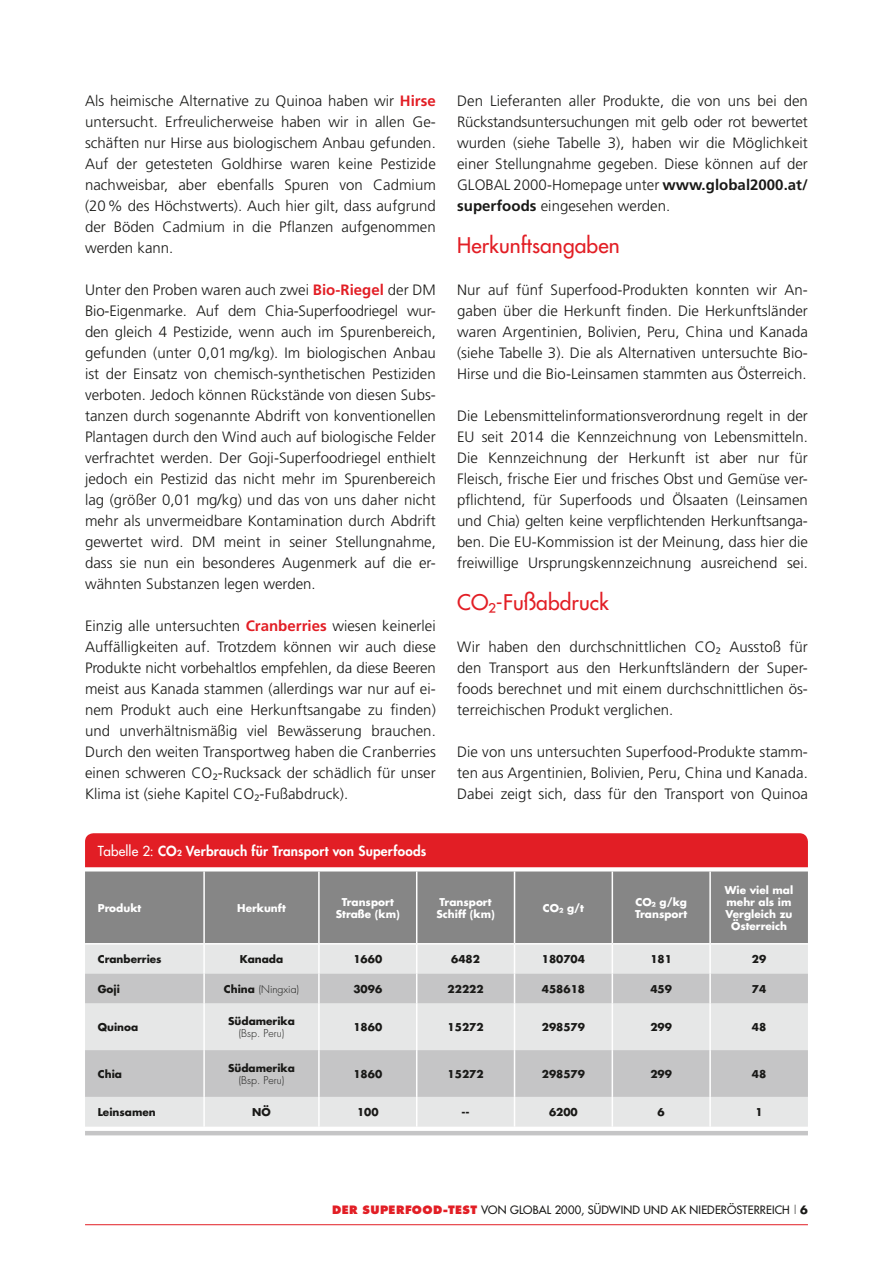
<style>
.page{position:relative;width:893px;height:1263px;background:#fff}
.page>*{position:absolute;margin:0;border:0;box-sizing:border-box;transform-origin:0 0}
.t1{font:21px "Futura";letter-spacing:.005em;color:#e21e25}
.t2{font:300 15px/21px "Frutiger";color:#191917;text-align:justify}
.t3{font:800 13.5px "Futura";letter-spacing:.015em;color:#fff}
.t4{font:11.25px "Futura";letter-spacing:.01em;color:#191917}
.t5{font:700 10.5px "Futura";color:#191917}
.t6{font:700 10.5px/12px "Futura";color:#fff;text-align:center}
.t7{font:300 10.5px "Futura";color:#191917}
.s1{font-weight:700;color:#e21e25}
.s2{font-weight:400}
.s3{font-weight:700}
.s4{font-weight:800;color:#e21e25}
.s5{font-weight:300}
</style>
<div class="page">
<hr style="left:85px;top:1224px;width:723px;height:1px;background:#e21e25">
<div style="left:85px;top:871px;width:723px;height:72px;background:#868686"></div>
<div style="left:85px;top:944px;width:723px;height:183px;background:#e6e7e7"></div>
<svg style="left:85px;top:973px;width:723px;height:124px;background:#d1d2d2"></svg>
<hr style="left:203px;top:871px;width:2px;height:72px;background:#fff">
<hr style="left:203px;top:944px;width:2px;height:29px;background:#fff">
<hr style="left:203px;top:973px;width:2px;height:30px;background:#fff">
<hr style="left:203px;top:1003px;width:2px;height:47px;background:#fff">
<hr style="left:203px;top:1050px;width:2px;height:47px;background:#fff">
<hr style="left:203px;top:1097px;width:2px;height:30px;background:#fff">
<hr style="left:318px;top:871px;width:2px;height:72px;background:#fff">
<hr style="left:416px;top:871px;width:1px;height:72px;background:#fff">
<hr style="left:514px;top:871px;width:1px;height:72px;background:#fff">
<hr style="left:612px;top:871px;width:1px;height:72px;background:#fff">
<hr style="left:709px;top:871px;width:2px;height:72px;background:#fff">
<hr style="left:318px;top:944px;width:2px;height:29px;background:#fff">
<svg style="left:416px;top:944px;width:1px;height:29px"></svg>
<svg style="left:514px;top:944px;width:1px;height:29px"></svg>
<svg style="left:612px;top:944px;width:1px;height:29px"></svg>
<hr style="left:709px;top:944px;width:2px;height:29px;background:#fff">
<hr style="left:318px;top:973px;width:2px;height:30px;background:#fff">
<hr style="left:416px;top:973px;width:1px;height:30px;background:#fff">
<hr style="left:514px;top:973px;width:1px;height:30px;background:#fff">
<hr style="left:612px;top:973px;width:1px;height:30px;background:#fff">
<hr style="left:709px;top:973px;width:2px;height:30px;background:#fff">
<hr style="left:318px;top:1003px;width:2px;height:47px;background:#fff">
<hr style="left:416px;top:1003px;width:1px;height:47px;background:#fff">
<hr style="left:514px;top:1003px;width:1px;height:47px;background:#fff">
<hr style="left:612px;top:1003px;width:1px;height:47px;background:#fff">
<hr style="left:709px;top:1003px;width:2px;height:47px;background:#fff">
<hr style="left:318px;top:1050px;width:2px;height:47px;background:#fff">
<hr style="left:416px;top:1050px;width:1px;height:47px;background:#fff">
<hr style="left:514px;top:1050px;width:1px;height:47px;background:#fff">
<hr style="left:612px;top:1050px;width:1px;height:47px;background:#fff">
<hr style="left:709px;top:1050px;width:2px;height:47px;background:#fff">
<hr style="left:318px;top:1097px;width:2px;height:30px;background:#fff">
<hr style="left:416px;top:1097px;width:1px;height:30px;background:#fff">
<hr style="left:514px;top:1097px;width:1px;height:30px;background:#fff">
<hr style="left:612px;top:1097px;width:1px;height:30px;background:#fff">
<hr style="left:709px;top:1097px;width:2px;height:30px;background:#fff">
<div style="left:85px;top:833px;width:723px;height:34px;background:#e21e25"></div>
<hr style="left:85px;top:1131px;width:723px;height:4px;background:#c5c5c6">
<p class="t2" style="left:85px;top:91px;width:352px">Als heimische Alternative zu Quinoa haben wir <span class="s1">Hirse </span>untersucht. Erfreulicherweise haben wir in allen Ge&shy;schäften nur Hirse aus biologischem Anbau gefunden.<br>Auf der getesteten Goldhirse waren keine Pestizide nachweisbar, aber ebenfalls Spuren von Cadmium (20% des Höchstwerts). Auch hier gilt, dass aufgrund der Böden Cadmium in die Pflanzen aufgenommen werden kann.</p>
<p class="t2" style="left:85px;top:280px;width:352px">Unter den Proben waren auch zwei <span class="s1">Bio-Riegel</span> der DM Bio-Eigenmarke. Auf dem Chia-Superfoodriegel wur&shy;den gleich 4 Pestizide, wenn auch im Spurenbereich, gefunden (unter 0,01mg/kg). Im biologischen Anbau ist der Einsatz von chemisch-synthetischen Pestiziden verboten. Jedoch können Rückstände von diesen Subs&shy;tanzen durch sogenannte Abdrift von konventionellen Plantagen durch den Wind auch auf biologische Felder verfrachtet werden. Der Goji-Superfoodriegel enthielt jedoch ein Pestizid das nicht mehr im Spurenbereich lag (größer 0,01 mg/kg) und das von uns daher nicht mehr als unvermeidbare Kontamination durch Abdrift gewertet wird. DM meint in seiner Stellungnahme, dass sie nun ein besonderes Augenmerk auf die er&shy;wähnten Substanzen legen werden.</p>
<p class="t2" style="left:85px;top:616px;width:352px">Einzig alle untersuchten <span class="s1">Cranberries</span> wiesen keinerlei Auffälligkeiten auf. Trotzdem können wir auch diese Produkte nicht vorbehaltlos empfehlen, da diese Beeren meist aus Kanada stammen (allerdings war nur auf ei&shy;nem Produkt auch eine Herkunftsangabe zu finden) und unverhältnismäßig viel Bewässerung brauchen.<br>Durch den weiten Transportweg haben die Cranberries einen schweren CO²-Rucksack der schädlich für unser Klima ist (siehe Kapitel CO²-Fußabdruck).</p>
<p class="t3" style="left:98px;top:844px;width:330px"><span class="s2">Tabelle 2:</span> CO² Verbrauch für Transport von Superfoods</p>
<p class="t2" style="left:457px;top:91px;width:352px">Den Lieferanten aller Produkte, die von uns bei den Rückstandsuntersuchungen mit gelb oder rot bewertet wurden (siehe Tabelle 3), haben wir die Möglichkeit einer Stellungnahme gegeben. Diese können auf der GLOBAL 2000-Homepage unter <span class="s3">www.global2000.at/ superfoods</span> eingesehen werden.</p>
<h1 class="t1" style="left:457px;top:235px;width:164px">Herkunftsangaben</h1>
<p class="t2" style="left:457px;top:280px;width:352px">Nur auf fünf Superfood-Produkten konnten wir An&shy;gaben über die Herkunft finden. Die Herkunftsländer waren Argentinien, Bolivien, Peru, China und Kanada (siehe Tabelle 3). Die als Alternativen untersuchte Bio-Hirse und die Bio-Leinsamen stammten aus Österreich.</p>
<p class="t2" style="left:457px;top:406px;width:352px">Die Lebensmittelinformationsverordnung regelt in der EU seit 2014 die Kennzeichnung von Lebensmitteln.<br>Die Kennzeichnung der Herkunft ist aber nur für Fleisch, frische Eier und frisches Obst und Gemüse ver&shy;pflichtend, für Superfoods und Ölsaaten (Leinsamen und Chia) gelten keine verpflichtenden Herkunftsanga&shy;ben. Die EU-Kommission ist der Meinung, dass hier die freiwillige Ursprungskennzeichnung ausreichend sei.</p>
<h1 class="t1" style="left:457px;top:592px;width:153px">CO²-Fußabdruck</h1>
<p class="t2" style="left:457px;top:637px;width:352px">Wir haben den durchschnittlichen CO² Ausstoß für den Transport aus den Herkunftsländern der Super&shy;foods berechnet und mit einem durchschnittlichen ös&shy;terreichischen Produkt verglichen.</p>
<p class="t2" style="left:457px;top:742px;width:352px">Die von uns untersuchten Superfood-Produkte stamm&shy;ten aus Argentinien, Bolivien, Peru, China und Kanada.<br>Dabei zeigt sich, dass für den Transport von Quinoa</p>
<p class="t6" style="left:98px;top:903px;width:45px">Produkt</p>
<p class="t6" style="left:237px;top:903px;width:50px">Herkunft</p>
<p class="t6" style="left:336px;top:897px;width:66px">Transport<br>Straße (km)</p>
<p class="t6" style="left:436px;top:897px;width:60px">Transport<br>Schiff (km)</p>
<p class="t6" style="left:543px;top:903px;width:43px">CO² g/t</p>
<p class="t6" style="left:635px;top:897px;width:54px;text-align:left">CO² g/kg<br>Transport</p>
<p class="t6" style="left:725px;top:885px;width:70px">Wie viel mal mehr als im<br>Vergleich zu<br>Österreich</p>
<p class="t5" style="left:98px;top:954px;width:65px">Cranberries</p>
<p class="t5" style="left:240px;top:954px;width:45px">Kanada</p>
<p class="t5" style="left:353px;top:954px;width:30px">1660</p>
<p class="t5" style="left:451px;top:954px;width:30px">6482</p>
<p class="t5" style="left:542px;top:954px;width:45px">180704</p>
<p class="t5" style="left:650px;top:954px;width:23px">181</p>
<p class="t5" style="left:752px;top:954px;width:16px">29</p>
<p class="t5" style="left:98px;top:984px;width:24px">Goji</p>
<p class="t7" style="left:224px;top:984px;width:77px"><span class="s3">China</span> (Ningxia)</p>
<p class="t5" style="left:353px;top:984px;width:30px">3096</p>
<p class="t5" style="left:448px;top:984px;width:38px">22222</p>
<p class="t5" style="left:542px;top:984px;width:45px">458618</p>
<p class="t5" style="left:650px;top:984px;width:23px">459</p>
<p class="t5" style="left:752px;top:984px;width:16px">74</p>
<p class="t5" style="left:98px;top:1022px;width:42px">Quinoa</p>
<p class="t5" style="left:228px;top:1016px;width:68px">Südamerika</p>
<p class="t7" style="left:239px;top:1028px;width:47px">(Bsp. Peru)</p>
<p class="t5" style="left:353px;top:1022px;width:30px">1860</p>
<p class="t5" style="left:448px;top:1022px;width:38px">15272</p>
<p class="t5" style="left:542px;top:1022px;width:45px">298579</p>
<p class="t5" style="left:650px;top:1022px;width:23px">299</p>
<p class="t5" style="left:752px;top:1022px;width:16px">48</p>
<p class="t5" style="left:98px;top:1069px;width:26px">Chia</p>
<p class="t5" style="left:228px;top:1063px;width:68px">Südamerika</p>
<p class="t7" style="left:239px;top:1075px;width:47px">(Bsp. Peru)</p>
<p class="t5" style="left:353px;top:1069px;width:30px">1860</p>
<p class="t5" style="left:448px;top:1069px;width:38px">15272</p>
<p class="t5" style="left:542px;top:1069px;width:45px">298579</p>
<p class="t5" style="left:650px;top:1069px;width:23px">299</p>
<p class="t5" style="left:752px;top:1069px;width:16px">48</p>
<p class="t5" style="left:98px;top:1107px;width:59px">Leinsamen</p>
<p class="t5" style="left:252px;top:1107px;width:20px">NÖ</p>
<p class="t5" style="left:357px;top:1107px;width:23px">100</p>
<p class="t5" style="left:461px;top:1107px;width:10px">--</p>
<p class="t5" style="left:549px;top:1107px;width:30px">6200</p>
<p class="t5" style="left:658px;top:1107px;width:9px">6</p>
<p class="t5" style="left:755px;top:1107px;width:9px">1</p>
<p class="t4" style="left:332px;top:1204px;width:477px"><span class="s4">DER SUPERFOOD-TEST</span> VON GLOBAL 2000, SÜDWIND UND AK NIEDERÖSTERREICH <span class="s5">|</span> <span class="s3">6</span></p>
</div>
